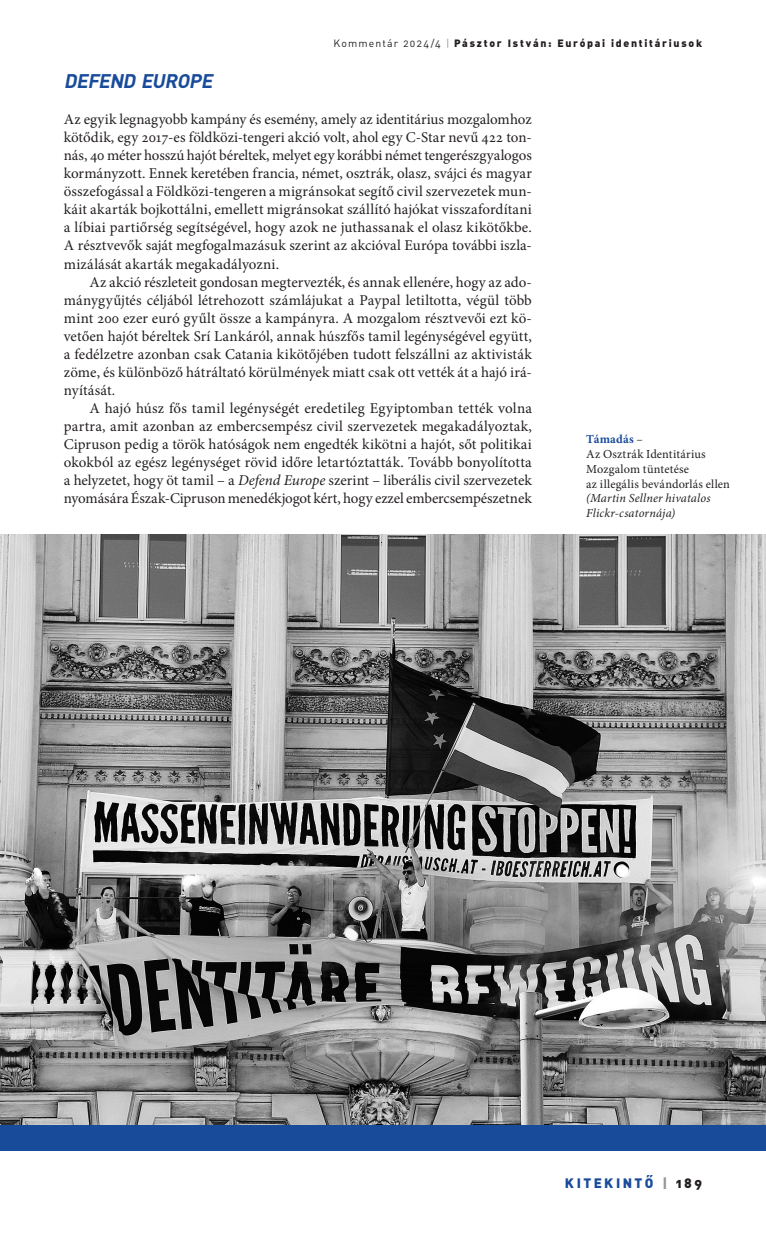
<style>
.page{position:relative;width:766px;height:1234px;background:#fff}
.page>*{position:absolute;margin:0;border:0;box-sizing:border-box;transform-origin:0 0}
._05_-_belcím{font:italic 700 19.5px "DIN Alt PFL";color:#194b9b}
._9_-_kenyér_2_---_10_pt{font:15px/18px "Minion Pro";letter-spacing:.005em;color:#231f20;text-align:justify}
._8_-_kenyér_1_---_10_pt{font:15px/18px "Minion Pro";letter-spacing:.005em;color:#231f20;text-align:justify}
.t1{font:13.5px "DIN Alt Blk PFL";letter-spacing:.2em;color:#194b9b}
._1000_-_képaláírás{font:12.3px/14.7px "Minion Pro";letter-spacing:.015em;color:#231f20}
._1000_-_képaláírás-2{font:italic 12.3px/14.7px "Minion Pro";letter-spacing:.01em;color:#231f20}
.t2{font:10.5px "DIN Alt Blk PFL";letter-spacing:.175em;color:#231f20}
.s1{font-family:"DIN Alt PFL"}
.s2{font-family:"DIN Alt PFL";color:#939598}
.s3{font-style:italic}
.s4{font-weight:700;color:#194b9b}
.s5{color:#939598}
.s6{color:#231f20}
</style>
<div class="page">
<img style="left:0;top:534px;width:765px;height:591px">
<div style="left:0;top:1125px;width:765px;height:25px;background:#194b9b"></div>
<p class="t2" style="left:333px;top:36px;width:370px"><span class="s1">Kommentár 2024/4</span> <span class="s2">|</span> Pásztor István: Európai identitáriusok</p>
<p class="_05_-_belcím" style="left:64px;top:69px;width:153px">DEFEND EUROPE</p>
<p class="_8_-_kenyér_1_---_10_pt" style="left:64px;top:111px;width:469px">Az egyik legnagyobb kampány és esemény, amely az identitárius mozgalomhoz kötődik, egy 2017-es földközi-tengeri akció volt, ahol egy C-Star nevű 422 ton&shy;nás, 40 méter hosszú hajót béreltek, melyet egy korábbi német tengerészgyalogos kormányzott. Ennek keretében francia, német, osztrák, olasz, svájci és magyar összefogással a Földközi-tengeren a migránsokat segítő civil szervezetek mun&shy;káit akarták bojkottálni, emellett migránsokat szállító hajókat visszafordítani a líbiai partiőrség segítségével, hogy azok ne juthassanak el olasz kikötőkbe.<br>A résztvevők saját megfogalmazásuk szerint az akcióval Európa további iszla&shy;mizálását akarták megakadályozni.</p>
<p class="_9_-_kenyér_2_---_10_pt" style="left:64px;top:273px;width:470px;text-indent:26px">Az akció részleteit gondosan megtervezték, és annak ellenére, hogy az ado&shy;mánygyűjtés céljából létrehozott számlájukat a Paypal letiltotta, végül több mint 200 ezer euró gyűlt össze a kampányra. A mozgalom résztvevői ezt kö&shy;vetően hajót béreltek Srí Lankáról, annak húszfős tamil legénységével együtt, a fedélzetre azonban csak Catania kikötőjében tudott felszállni az aktivisták zöme, és különböző hátráltató körülmények miatt csak ott vették át a hajó irá&shy;nyítását.</p>
<p class="_9_-_kenyér_2_---_10_pt" style="left:64px;top:399px;width:470px;text-indent:26px">A hajó húsz fős tamil legénységét eredetileg Egyiptomban tették volna partra, amit azonban az embercsempész civil szervezetek megakadályoztak, Cipruson pedig a török hatóságok nem engedték kikötni a hajót, sőt politikai okokból az egész legénységet rövid időre letartóztatták. Tovább bonyolította a helyzetet, hogy öt tamil – a <span class="s3">Defend Europe</span> szerint – liberális civil szervezetek nyomására Észak-Cipruson menedékjogot kért, hogy ezzel embercsempészetnek</p>
<p class="_1000_-_képaláírás" style="left:586px;top:432px;width:145px"><span class="s4">Támadás</span> –<br>Az Osztrák Identitárius<br>Mozgalom tüntetése<br>az illegális bevándorlás ellen</p>
<p class="_1000_-_képaláírás-2" style="left:586px;top:491px;width:126px">(Martin Sellner hivatalos<br>Flickr-csatornája)</p>
<p class="t1" style="left:564px;top:1173px;width:139px">KITEKINTŐ <span class="s5">|</span> <span class="s6">189</span></p>
</div>
